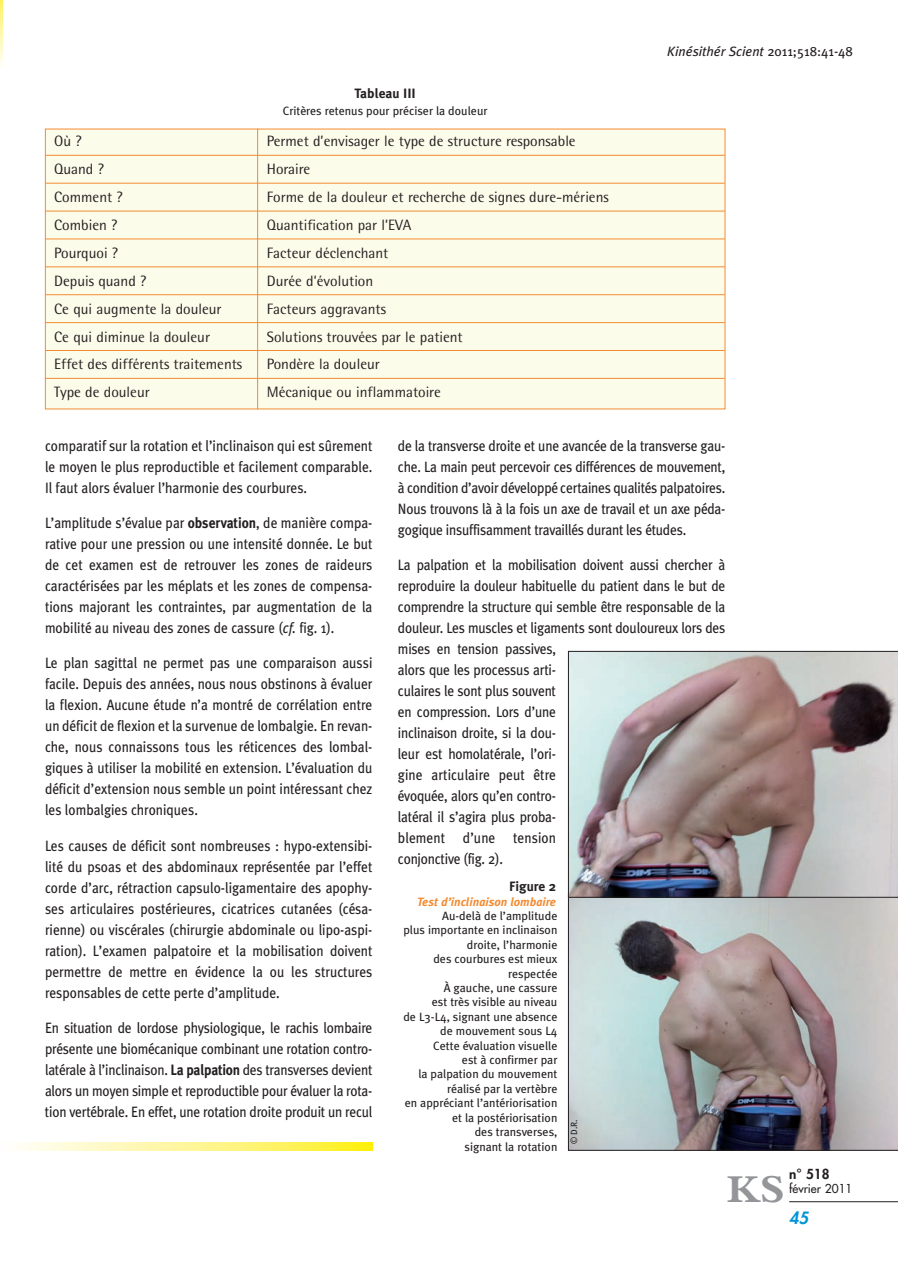
<style>
.page{position:relative;width:898px;height:1268px;background:#fff}
.page>*{position:absolute;margin:0;border:0;box-sizing:border-box;transform-origin:0 0}
.t1{font:700 41.25px "Bembo";color:#939598;scale:1.1 1}
.t2{font:italic 800 16.5px "Futura";color:#0095d9}
.t3{font:15px/21px "Meta Plus";letter-spacing:-.015em;color:#231f20;text-align:justify;scale:.9 1}
.t4{font:15px "Rotis Semi Sans";color:#231f20}
.t5{font:italic 13.5px "Meta Plus";color:#231f20}
.t6{font:700 13.5px "Meta Plus";color:#231f20}
.t7{font:800 13.5px "Futura";color:#231f20}
.t8{font:12px/14.4px "Meta Plus";color:#231f20;text-align:right}
.t9{font:italic 700 12px "Meta Plus";color:#f38b32}
.t10{font:12px "Futura";color:#231f20}
.t11{font:9px "Meta Plus";color:#231f20}
.s1{font-style:normal}
.s2{font-weight:700}
.s3{font-style:italic}
</style>
<div class="page">
<hr style="left:789px;top:1201px;width:109px;height:1px;background:#231f20">
<svg style="left:0;top:3px;width:2px;height:61px"></svg>
<svg style="left:20px;top:1142px;width:352px;height:9px;background:#fef58e"></svg>
<div style="left:46px;top:129px;width:679px;height:280px;background:#fcfceb"></div>
<hr style="left:46px;top:155px;width:679px;height:1px;background:#f38b32">
<hr style="left:46px;top:183px;width:679px;height:1px;background:#f38b32">
<hr style="left:46px;top:211px;width:679px;height:1px;background:#f38b32">
<hr style="left:46px;top:239px;width:679px;height:1px;background:#f38b32">
<hr style="left:46px;top:266px;width:679px;height:1px;background:#f38b32">
<hr style="left:46px;top:294px;width:679px;height:1px;background:#f38b32">
<hr style="left:46px;top:322px;width:679px;height:1px;background:#f38b32">
<hr style="left:46px;top:350px;width:679px;height:1px;background:#f38b32">
<hr style="left:46px;top:378px;width:679px;height:1px;background:#f38b32">
<hr style="left:257px;top:129px;width:1px;height:280px;background:#f38b32">
<svg style="left:568px;top:898px;width:330px;height:253px;background:#a0a0a1"></svg>
<img style="left:568px;top:651px;width:330px;height:247px">
<p class="t6" style="left:355px;top:86px;width:63px">Tableau III</p>
<p class="t8" style="left:283px;top:103px;width:206px">Critères retenus pour préciser la douleur</p>
<p class="t4" style="left:54px;top:132px;width:29px">Où ?</p>
<p class="t4" style="left:267px;top:132px;width:310px">Permet d’envisager le type de structure responsable</p>
<p class="t4" style="left:54px;top:160px;width:51px">Quand ?</p>
<p class="t4" style="left:267px;top:160px;width:45px">Horaire</p>
<p class="t4" style="left:54px;top:188px;width:70px">Comment ?</p>
<p class="t4" style="left:267px;top:188px;width:343px">Forme de la douleur et recherche de signes dure-mériens</p>
<p class="t4" style="left:54px;top:216px;width:65px">Combien ?</p>
<p class="t4" style="left:267px;top:216px;width:146px">Quantification par l’EVA</p>
<p class="t4" style="left:54px;top:244px;width:65px">Pourquoi ?</p>
<p class="t4" style="left:267px;top:244px;width:123px">Facteur déclenchant</p>
<p class="t4" style="left:54px;top:272px;width:94px">Depuis quand ?</p>
<p class="t4" style="left:267px;top:272px;width:108px">Durée d’évolution</p>
<p class="t4" style="left:54px;top:300px;width:169px">Ce qui augmente la douleur</p>
<p class="t4" style="left:267px;top:300px;width:121px">Facteurs aggravants</p>
<p class="t4" style="left:54px;top:328px;width:157px">Ce qui diminue la douleur</p>
<p class="t4" style="left:267px;top:328px;width:197px">Solutions trouvées par le patient</p>
<p class="t4" style="left:54px;top:356px;width:189px">Effet des différents traitements</p>
<p class="t4" style="left:267px;top:356px;width:115px">Pondère la douleur</p>
<p class="t4" style="left:54px;top:383px;width:97px">Type de douleur</p>
<p class="t4" style="left:267px;top:383px;width:175px">Mécanique ou inflammatoire</p>
<p class="t5" style="left:667px;top:43px;width:187px">Kinésithér Scient <span class="s1">2011;518:41-48</span></p>
<p class="t3" style="left:45px;top:435px;width:365px">comparatif sur la rotation et l’inclinaison qui est sûrement le moyen le plus reproductible et facilement comparable.<br>Il faut alors évaluer l’harmonie des courbures.</p>
<p class="t3" style="left:45px;top:512px;width:365px">L’amplitude s’évalue par <span class="s2">observation</span>, de manière compa&shy;rative pour une pression ou une intensité donnée. Le but de cet examen est de retrouver les zones de raideurs caractérisées par les méplats et les zones de compensa&shy;tions majorant les contraintes, par augmentation de la mobilité au niveau des zones de cassure (<span class="s3">cf.</span> fig. 1).</p>
<p class="t3" style="left:45px;top:652px;width:365px">Le plan sagittal ne permet pas une comparaison aussi facile. Depuis des années, nous nous obstinons à évaluer la flexion. Aucune étude n’a montré de corrélation entre un déficit de flexion et la survenue de lombalgie. En revan&shy;che, nous connaissons tous les réticences des lombal&shy;giques à utiliser la mobilité en extension. L’évaluation du déficit d’extension nous semble un point intéressant chez les lombalgies chroniques.</p>
<p class="t3" style="left:45px;top:835px;width:365px">Les causes de déficit sont nombreuses : hypo-extensibi&shy;lité du psoas et des abdominaux représentée par l’effet corde d’arc, rétraction capsulo-ligamentaire des apophy&shy;ses articulaires postérieures, cicatrices cutanées (césa&shy;rienne) ou viscérales (chirurgie abdominale ou lipo-aspi&shy;ration). L’examen palpatoire et la mobilisation doivent permettre de mettre en évidence la ou les structures responsables de cette perte d’amplitude.</p>
<p class="t3" style="left:45px;top:1017px;width:365px">En situation de lordose physiologique, le rachis lombaire présente une biomécanique combinant une rotation contro&shy;latérale à l’inclinaison. <span class="s2">La palpation</span> des transverses devient alors un moyen simple et reproductible pour évaluer la rota&shy;tion vertébrale. En effet, une rotation droite produit un recul</p>
<p class="t3" style="left:398px;top:435px;width:365px">de la transverse droite et une avancée de la transverse gau&shy;che. La main peut percevoir ces différences de mouvement, à condition d’avoir développé certaines qualités palpatoires.<br>Nous trouvons là à la fois un axe de travail et un axe péda&shy;gogique insuffisamment travaillés durant les études.</p>
<p class="t3" style="left:398px;top:554px;width:365px;text-align:left">La palpation et la mobilisation doivent aussi chercher à reproduire la douleur habituelle du patient dans le but de comprendre la structure qui semble être responsable de la douleur. Les muscles et ligaments sont douloureux lors des mises en tension passives,<br>alors que les processus arti-<br>culaires le sont plus souvent<br>en compression. Lors d’une<br>inclinaison droite, si la dou-<br>leur est homolatérale, l’ori-<br>gine articulaire peut être<br>évoquée, alors qu’en contro-<br>latéral il s’agira plus proba-<br>blement d’une tension<br>conjonctive (fig. 2).</p>
<p class="t6" style="left:509px;top:878px;width:48px">Figure 2</p>
<p class="t9" style="left:417px;top:894px;width:140px">Test d’inclinaison lombaire</p>
<p class="t8" style="left:403px;top:908px;width:156px">Au-delà de l’amplitude<br>plus importante en inclinaison droite, l’harmonie<br>des courbures est mieux respectée<br>À gauche, une cassure<br>est très visible au niveau<br>de L3-L4, signant une absence de mouvement sous L4<br>Cette évaluation visuelle<br>est à confirmer par<br>la palpation du mouvement réalisé par la vertèbre<br>en appréciant l’antériorisation et la postériorisation<br>des transverses,<br>signant la rotation</p>
<p class="t11" style="left:569px;top:1144px;width:27px;rotate:-90deg">© D.R.</p>
<p class="t7" style="left:789px;top:1165px;width:42px">n° 518</p>
<h1 class="t1" style="left:727px;top:1166px;width:54px">KS</h1>
<p class="t10" style="left:789px;top:1180px;width:65px">février 2011</p>
<p class="t2" style="left:789px;top:1207px;width:21px">45</p>
</div>
